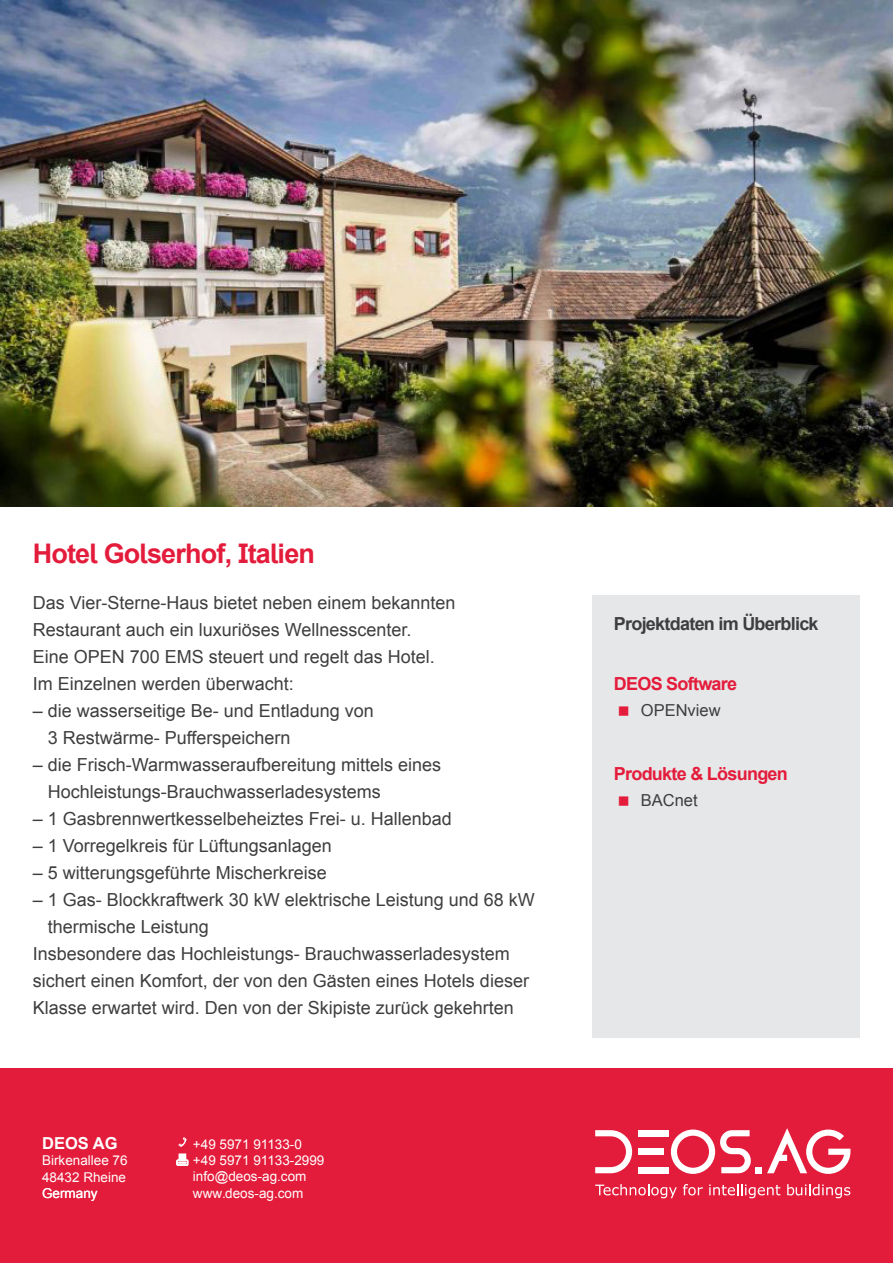
<style>
.page{position:relative;width:893px;height:1263px;background:#fff}
.page>*{position:absolute;margin:0;border:0;box-sizing:border-box;transform-origin:0 0}
.t1{font:700 27px "Arial";letter-spacing:-.03em;color:#e41c3b}
.t2{font:18px/27px "Arial";color:#3e3e3f}
.t3{font:700 18px "Arial";letter-spacing:-.04em;color:#e41c3b}
.t4{font:700 18px "Arial";letter-spacing:-.04em;color:#3e3e3f}
.t5{font:16.5px "Arial";color:#3e3e3f}
.t6{font:700 16.5px "Arial";color:#fff}
.t7{font:13.5px/16.2px "Arial";color:#fff;text-align:justify}
</style>
<div class="page">
<div style="left:0;top:1068px;width:893px;height:195px;background:#e41c3b"></div>
<svg style="left:595px;top:1130px;width:37px;height:43px"></svg>
<div style="left:638px;top:1130px;width:31px;height:6px;background:#fff"></div>
<div style="left:638px;top:1149px;width:26px;height:6px;background:#fff"></div>
<div style="left:638px;top:1167px;width:31px;height:6px;background:#fff"></div>
<svg style="left:671px;top:1129px;width:90px;height:45px"></svg>
<svg style="left:767px;top:1128px;width:83px;height:46px"></svg>
<svg style="left:595px;top:1184px;width:82px;height:14px"></svg>
<svg style="left:683px;top:1184px;width:20px;height:11px"></svg>
<svg style="left:709px;top:1184px;width:71px;height:14px"></svg>
<svg style="left:787px;top:1184px;width:63px;height:14px"></svg>
<svg style="left:178px;top:1137px;width:9px;height:10px"></svg>
<svg style="left:176px;top:1154px;width:12px;height:12px"></svg>
<img style="left:0;top:0;width:893px;height:506px">
<div style="left:593px;top:596px;width:267px;height:441px;background:#e6e7e9"></div>
<h1 class="t1" style="left:33px;top:535px;width:284px">Hotel Golserhof, Italien</h1>
<p class="t2" style="left:33px;top:590px;width:424px">Das Vier-Sterne-Haus bietet neben einem bekannten Restaurant auch ein luxuriöses Wellnesscenter.<br>Eine OPEN 700 EMS steuert und regelt das Hotel.<br>Im Einzelnen werden überwacht:</p>
<p class="t2" style="left:48px;top:697px;width:328px;text-indent:-15px">– die wasserseitige Be- und Entladung von<br>3 Restwärme- Pufferspeichern</p>
<p class="t2" style="left:48px;top:751px;width:395px;text-indent:-15px">– die Frisch-Warmwasseraufbereitung mittels eines<br>Hochleistungs-Brauchwasserladesystems</p>
<p class="t2" style="left:33px;top:805px;width:421px">– 1 Gasbrennwertkesselbeheiztes Frei- u. Hallenbad</p>
<p class="t2" style="left:33px;top:832px;width:301px">– 1 Vorregelkreis für Lüftungsanlagen</p>
<p class="t2" style="left:33px;top:859px;width:296px">– 5 witterungsgeführte Mischerkreise</p>
<p class="t2" style="left:33px;top:886px;width:504px">– 1 Gas- Blockkraftwerk 30 kW elektrische Leistung und 68 kW</p>
<p class="t2" style="left:48px;top:914px;width:163px">thermische Leistung</p>
<p class="t2" style="left:33px;top:941px;width:479px">Insbesondere das Hochleistungs- Brauchwasserladesystem</p>
<p class="t2" style="left:33px;top:968px;width:498px">sichert einen Komfort, der von den Gästen eines Hotels dieser</p>
<p class="t2" style="left:33px;top:995px;width:483px">Klasse erwartet wird. Den von der Skipiste zurück gekehrten</p>
<p class="t6" style="left:42px;top:1137px;width:77px">DEOS AG</p>
<p class="t7" style="left:42px;top:1154px;width:87px">Birkenallee 76<br>48432 Rheine Germany</p>
<p class="t7" style="left:193px;top:1137px;width:133px;text-align:left">+49 5971 91133-0 +49 5971 91133-2999 info@deos-ag.com www.deos-ag.com</p>
<p class="t4" style="left:614px;top:617px;width:206px">Projektdaten im Überblick</p>
<p class="t3" style="left:614px;top:676px;width:125px">DEOS Software</p>
<p class="t5" style="left:641px;top:704px;width:81px">OPENview</p>
<p class="t3" style="left:614px;top:761px;width:176px">Produkte &amp; Lösungen</p>
<p class="t5" style="left:641px;top:794px;width:58px">BACnet</p>
</div>
